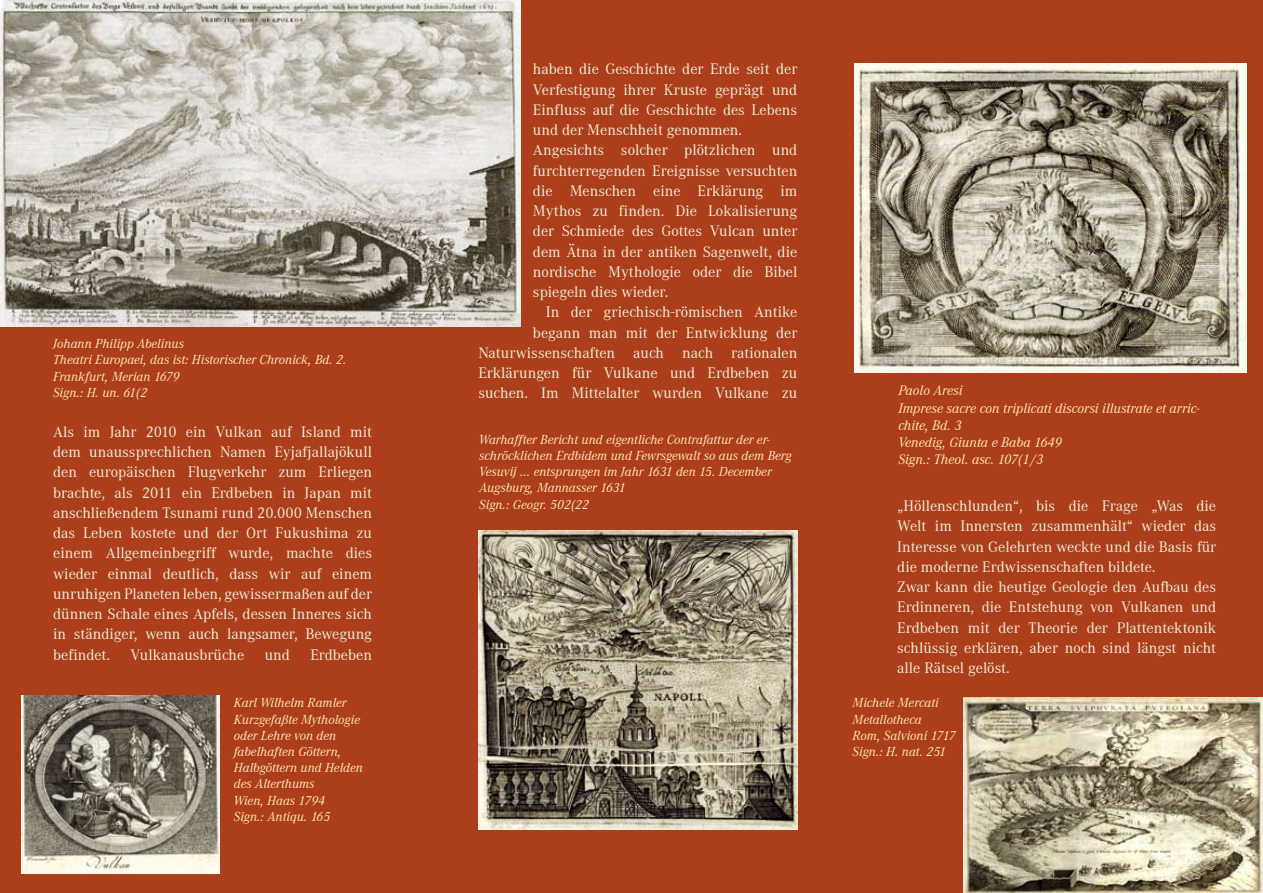
<style>
.page{position:relative;width:1263px;height:893px;background:#ad3e1b}
.page>*{position:absolute;margin:0;border:0;box-sizing:border-box;transform-origin:0 0}
.t1{font:15.75px/20.2px "Corporate A";color:#eceed8}
.t2{font:italic 14.25px/17.1px "Corporate A";color:#fae6b5}
.t3{font:italic 13.5px/16.2px "Corporate A";color:#fae6b5}
</style>
<div class="page">
<img style="left:478px;top:530px;width:319px;height:299px">
<img style="left:21px;top:695px;width:198px;height:179px">
<img style="left:854px;top:64px;width:392px;height:308px">
<img style="left:0;top:0;width:520px;height:326px">
<img style="left:963px;top:697px;width:300px;height:196px">
<p class="t3" style="left:53px;top:336px;width:295px">Johann Philipp Abelinus<br>Theatri Europaei, das ist: Historischer Chronick, Bd. 2.<br>Frankfurt, Merian 1679<br>Sign.: H. un. 61(2</p>
<p class="t1" style="left:53px;top:422px;width:320px;text-align:justify">Als im Jahr 2010 ein Vulkan auf Island mit dem unaussprechlichen Namen Eyjafjallajökull den europäischen Flugverkehr zum Erliegen brachte, als 2011 ein Erdbeben in Japan mit anschließendem Tsunami rund 20.000 Menschen das Leben kostete und der Ort Fukushima zu einem Allgemeinbegriff wurde, machte dies wieder einmal deutlich, dass wir auf einem unruhigen Planeten leben, gewissermaßen auf der dünnen Schale eines Apfels, dessen Inneres sich in ständiger, wenn auch langsamer, Bewegung befindet.</p>
<p class="t1" style="left:130px;top:645px;width:115px">Vulkanausbrüche</p>
<p class="t1" style="left:265px;top:645px;width:27px">und</p>
<p class="t1" style="left:310px;top:645px;width:63px">Erdbeben</p>
<p class="t1" style="left:533px;top:59px;width:266px">haben die Geschichte der Erde seit der Verfestigung ihrer Kruste geprägt und Einfluss auf die Geschichte des Lebens und der Menschheit genommen.<br>Angesichts solcher plötzlichen und furchterregenden Ereignisse versuchten die Menschen eine Erklärung im Mythos zu finden. Die Lokalisierung der Schmiede des Gottes Vulcan unter dem Ätna in der antiken Sagenwelt, die nordische Mythologie oder die Bibel spiegeln dies wieder.</p>
<p class="t1" style="left:478px;top:302px;width:320px;text-align:right">In der griechisch-römischen Antike<br>begann man mit der Entwicklung der Naturwissenschaften auch nach rationalen Erklärungen für Vulkane und Erdbeben zu suchen. Im Mittelalter wurden Vulkane zu</p>
<p class="t3" style="left:479px;top:431px;width:314px">Warhaffter Bericht und eigentliche Contrafattur der er&shy;schröcklichen Erdbidem und Fewrsgewalt so aus dem Berg Vesuvij … entsprungen im Jahr 1631 den 15. December Augsburg, Mannasser 1631<br>Sign.: Geogr. 502(22</p>
<p class="t2" style="left:898px;top:382px;width:303px">Paolo Aresi<br>Imprese sacre con triplicati discorsi illustrate et arric&shy;chite, Bd. 3<br>Venedig, Giunta e Baba 1649<br>Sign.: Theol. asc. 107(1/3</p>
<p class="t1" style="left:897px;top:496px;width:320px">„Höllenschlunden“, bis die Frage „Was die Welt im Innersten zusammenhält“ wieder das Interesse von Gelehrten weckte und die Basis für die moderne Erdwissenschaften bildete.<br>Zwar kann die heutige Geologie den Aufbau des Erdinneren, die Entstehung von Vulkanen und Erdbeben mit der Theorie der Plattentektonik schlüssig erklären, aber noch sind längst nicht alle Rätsel gelöst.</p>
<p class="t3" style="left:234px;top:695px;width:131px">Karl Wilhelm Ramler<br>Kurzgefaßte Mythologie oder Lehre von den fabelhaften Göttern,<br>Halbgöttern und Helden des Alterthums<br>Wien, Haas 1794<br>Sign.: Antiqu. 165</p>
<p class="t3" style="left:853px;top:695px;width:105px">Michele Mercati<br>Metallotheca<br>Rom, Salvioni 1717<br>Sign.: H. nat. 251</p>
</div>
